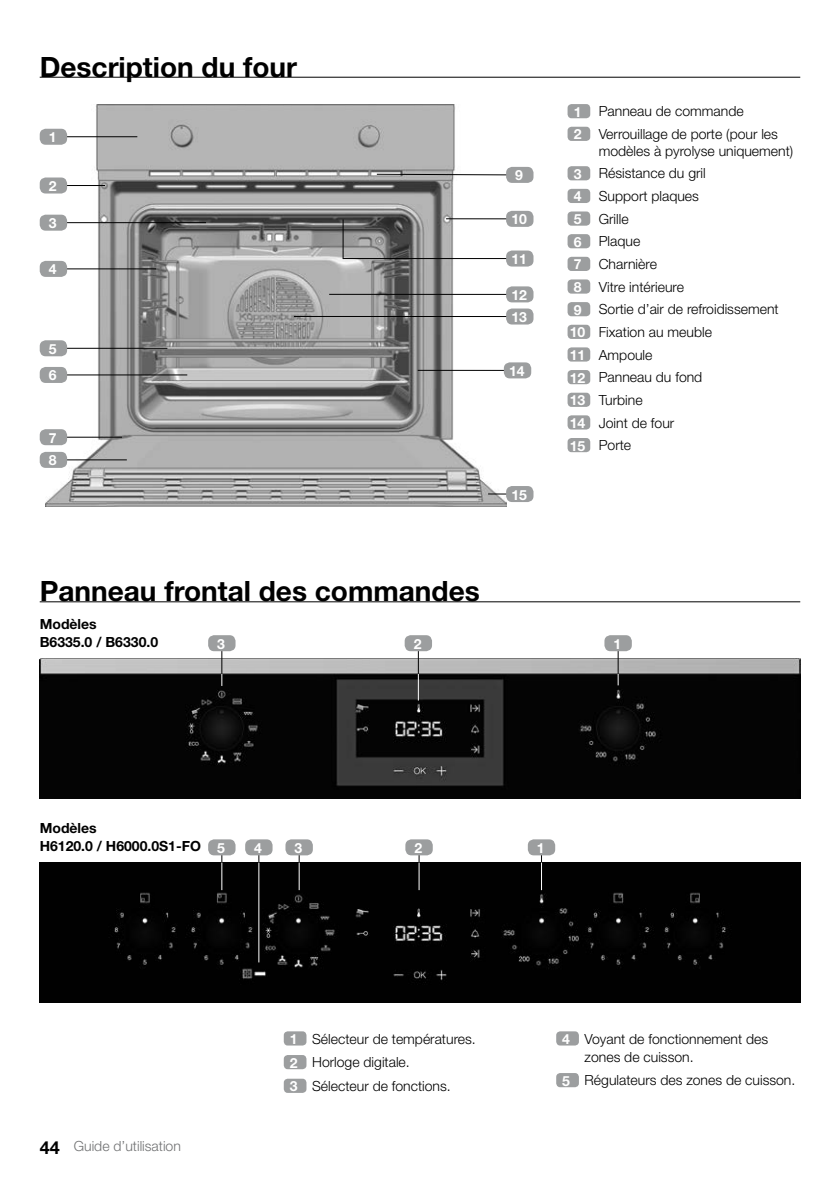
<style>
.page{position:relative;width:840px;height:1191px;background:#fff}
.page>*{position:absolute;margin:0;border:0;box-sizing:border-box;transform-origin:0 0}
.t1{font:700 28px "Helvetica Neue";color:#000}
.t2{font:300 14px/22.6px "Helvetica Neue";color:#000}
.t3{font:700 14px/18px "Helvetica Neue";color:#000}
.t4{font:700 14px/22.2px "Helvetica Neue";color:#fff}
.t5{font:300 14px "Helvetica Neue";color:#707172}
.s1{font-weight:700;color:#fff}
.s2{font-weight:700;font-size:18px;color:#000}
</style>
<div class="page">
<hr style="left:40px;top:77px;width:759px;height:1px;background:#000">
<div style="left:567px;top:104px;width:23px;height:14px;background:#9c9e9f;border-radius:4px"></div>
<div style="left:567px;top:127px;width:23px;height:14px;background:#9c9e9f;border-radius:4px"></div>
<div style="left:567px;top:166px;width:23px;height:14px;background:#9c9e9f;border-radius:4px"></div>
<div style="left:567px;top:189px;width:23px;height:14px;background:#9c9e9f;border-radius:4px"></div>
<div style="left:567px;top:211px;width:23px;height:15px;background:#9c9e9f;border-radius:4px"></div>
<div style="left:567px;top:234px;width:23px;height:14px;background:#9c9e9f;border-radius:4px"></div>
<div style="left:567px;top:257px;width:23px;height:14px;background:#9c9e9f;border-radius:4px"></div>
<div style="left:567px;top:279px;width:23px;height:15px;background:#9c9e9f;border-radius:4px"></div>
<div style="left:567px;top:302px;width:23px;height:14px;background:#9c9e9f;border-radius:4px"></div>
<div style="left:567px;top:325px;width:23px;height:14px;background:#9c9e9f;border-radius:4px"></div>
<div style="left:567px;top:347px;width:23px;height:14px;background:#9c9e9f;border-radius:4px"></div>
<div style="left:567px;top:370px;width:23px;height:14px;background:#9c9e9f;border-radius:4px"></div>
<div style="left:567px;top:393px;width:23px;height:14px;background:#9c9e9f;border-radius:4px"></div>
<div style="left:567px;top:415px;width:23px;height:14px;background:#9c9e9f;border-radius:4px"></div>
<div style="left:567px;top:438px;width:23px;height:14px;background:#9c9e9f;border-radius:4px"></div>
<img style="left:45px;top:105px;width:461px;height:402px">
<hr style="left:65px;top:136px;width:72px;height:1px;background:#000">
<div style="left:40px;top:129px;width:27px;height:16px;background:#9c9e9f;border-radius:6px"></div>
<hr style="left:446px;top:218px;width:63px;height:1px;background:#000">
<div style="left:506px;top:211px;width:27px;height:16px;background:#9c9e9f;border-radius:6px"></div>
<hr style="left:329px;top:294px;width:180px;height:1px;background:#000">
<div style="left:506px;top:286px;width:27px;height:16px;background:#9c9e9f;border-radius:6px"></div>
<hr style="left:294px;top:316px;width:215px;height:1px;background:#000">
<div style="left:506px;top:308px;width:27px;height:16px;background:#9c9e9f;border-radius:6px"></div>
<hr style="left:417px;top:370px;width:89px;height:1px;background:#000">
<div style="left:503px;top:362px;width:28px;height:16px;background:#9c9e9f;border-radius:6px"></div>
<svg style="left:488px;top:493px;width:18px;height:1px"></svg>
<div style="left:506px;top:486px;width:27px;height:16px;background:#9c9e9f;border-radius:6px"></div>
<hr style="left:65px;top:348px;width:102px;height:1px;background:#000">
<div style="left:40px;top:340px;width:27px;height:16px;background:#9c9e9f;border-radius:6px"></div>
<hr style="left:65px;top:374px;width:122px;height:1px;background:#000">
<div style="left:40px;top:367px;width:27px;height:16px;background:#9c9e9f;border-radius:6px"></div>
<hr style="left:65px;top:437px;width:57px;height:1px;background:#000">
<div style="left:40px;top:429px;width:27px;height:16px;background:#9c9e9f;border-radius:6px"></div>
<hr style="left:65px;top:459px;width:62px;height:1px;background:#000">
<div style="left:40px;top:452px;width:27px;height:16px;background:#9c9e9f;border-radius:6px"></div>
<hr style="left:65px;top:222px;width:141px;height:1px;background:#000">
<div style="left:40px;top:215px;width:27px;height:16px;background:#9c9e9f;border-radius:6px"></div>
<hr style="left:65px;top:185px;width:40px;height:1px;background:#000">
<div style="left:40px;top:177px;width:27px;height:16px;background:#9c9e9f;border-radius:6px"></div>
<hr style="left:65px;top:268px;width:91px;height:1px;background:#000">
<div style="left:40px;top:261px;width:27px;height:16px;background:#9c9e9f;border-radius:6px"></div>
<svg style="left:375px;top:173px;width:131px;height:3px"></svg>
<div style="left:506px;top:167px;width:27px;height:16px;background:#9c9e9f;border-radius:6px"></div>
<hr style="left:343px;top:258px;width:167px;height:1px;background:#000">
<div style="left:506px;top:250px;width:27px;height:16px;background:#9c9e9f;border-radius:6px"></div>
<hr style="left:342px;top:219px;width:1px;height:40px;background:#000">
<hr style="left:40px;top:601px;width:759px;height:1px;background:#000">
<div style="left:556px;top:1031px;width:22px;height:14px;background:#9c9e9f;border-radius:4px"></div>
<div style="left:556px;top:1073px;width:22px;height:14px;background:#9c9e9f;border-radius:4px"></div>
<div style="left:283px;top:1031px;width:23px;height:14px;background:#9c9e9f;border-radius:4px"></div>
<div style="left:283px;top:1055px;width:23px;height:14px;background:#9c9e9f;border-radius:4px"></div>
<div style="left:283px;top:1078px;width:23px;height:14px;background:#9c9e9f;border-radius:4px"></div>
<img style="left:40px;top:658px;width:759px;height:140px">
<hr style="left:221px;top:643px;width:1px;height:31px;background:#000">
<svg style="left:221px;top:674px;width:1px;height:12px"></svg>
<div style="left:208px;top:635px;width:27px;height:16px;background:#9c9e9f;border-radius:6px"></div>
<hr style="left:417px;top:643px;width:1px;height:31px;background:#000">
<svg style="left:417px;top:674px;width:1px;height:26px"></svg>
<div style="left:404px;top:635px;width:28px;height:16px;background:#9c9e9f;border-radius:6px"></div>
<hr style="left:617px;top:643px;width:1px;height:31px;background:#000">
<div style="left:604px;top:635px;width:27px;height:16px;background:#9c9e9f;border-radius:6px"></div>
<div style="left:40px;top:862px;width:759px;height:140px;background:#010101"></div>
<svg style="left:221px;top:855px;width:1px;height:35px"></svg>
<div style="left:208px;top:839px;width:27px;height:16px;background:#9c9e9f;border-radius:6px"></div>
<hr style="left:258px;top:862px;width:1px;height:100px;background:#fff">
<div style="left:245px;top:839px;width:27px;height:16px;background:#9c9e9f;border-radius:6px"></div>
<svg style="left:298px;top:855px;width:1px;height:35px"></svg>
<div style="left:285px;top:839px;width:28px;height:16px;background:#9c9e9f;border-radius:6px"></div>
<svg style="left:418px;top:855px;width:1px;height:35px"></svg>
<div style="left:405px;top:839px;width:27px;height:16px;background:#9c9e9f;border-radius:6px"></div>
<svg style="left:540px;top:855px;width:1px;height:35px"></svg>
<div style="left:527px;top:839px;width:28px;height:16px;background:#9c9e9f;border-radius:6px"></div>
<h1 class="t1" style="left:40px;top:49px;width:259px">Description du four</h1>
<p class="t4" style="left:49px;top:126px;width:9px">1</p>
<p class="t4" style="left:49px;top:175px;width:9px">2</p>
<p class="t4" style="left:49px;top:212px;width:9px">3</p>
<p class="t4" style="left:49px;top:258px;width:9px">4</p>
<p class="t4" style="left:49px;top:335px;width:9px;line-height:26.6px">5<br>6</p>
<p class="t4" style="left:49px;top:426px;width:9px">7<br>8</p>
<p class="t4" style="left:515px;top:164px;width:9px">9</p>
<p class="t4" style="left:511px;top:208px;width:17px">10</p>
<p class="t4" style="left:511px;top:248px;width:17px">11</p>
<p class="t4" style="left:511px;top:283px;width:17px">12<br>13</p>
<p class="t4" style="left:509px;top:359px;width:17px">14</p>
<p class="t4" style="left:511px;top:483px;width:17px">15</p>
<h1 class="t1" style="left:40px;top:574px;width:441px">Panneau frontal des commandes</h1>
<p class="t2" style="left:573px;top:100px;width:206px"><span class="s1">1</span> Panneau de commande<br><span class="s1">2</span> Verrouillage de porte (pour les</p>
<p class="t2" style="left:569px;top:139px;width:225px;text-indent:29px">modèles à pyrolyse uniquement)<br><span class="s1">3</span> Résistance du gril<br><span class="s1">4</span> Support plaques<br><span class="s1">5</span> Grille<br><span class="s1">6</span> Plaque<br><span class="s1">7</span> Charnière<br><span class="s1">8</span> Vitre intérieure<br><span class="s1">9</span> Sortie d’air de refroidissement<br><span class="s1">10</span> Fixation au meuble<br><span class="s1">11</span> Ampoule<br><span class="s1">12</span> Panneau du fond<br><span class="s1">13</span> Turbine<br><span class="s1">14</span> Joint de four<br><span class="s1">15</span> Porte</p>
<p class="t3" style="left:40px;top:615px;width:120px">Modèles<br>B6335.0 / B6330.0</p>
<p class="t4" style="left:217px;top:632px;width:9px">3</p>
<p class="t4" style="left:413px;top:632px;width:9px">2</p>
<p class="t4" style="left:613px;top:632px;width:9px">1</p>
<p class="t3" style="left:40px;top:819px;width:163px">Modèles<br>H6120.0 / H6000.0S1-FO</p>
<p class="t4" style="left:217px;top:836px;width:9px">5</p>
<p class="t4" style="left:254px;top:836px;width:9px">4</p>
<p class="t4" style="left:294px;top:836px;width:9px">3</p>
<p class="t4" style="left:414px;top:836px;width:9px">2</p>
<p class="t4" style="left:536px;top:836px;width:9px">1</p>
<p class="t5" style="left:40px;top:1137px;width:143px"><span class="s2">44</span> Guide d’utilisation</p>
<p class="t2" style="left:290px;top:1026px;width:187px;line-height:23.6px"><span class="s1">1</span> Sélecteur de températures.<br><span class="s1">2</span> Horloge digitale.<br><span class="s1">3</span> Sélecteur de fonctions.</p>
<p class="t2" style="left:584px;top:1029px;width:185px;line-height:18px;text-indent:-22px"><span class="s1">4</span> Voyant de fonctionnement des zones de cuisson.</p>
<p class="t2" style="left:562px;top:1068px;width:234px"><span class="s1">5</span> Régulateurs des zones de cuisson.</p>
</div>
